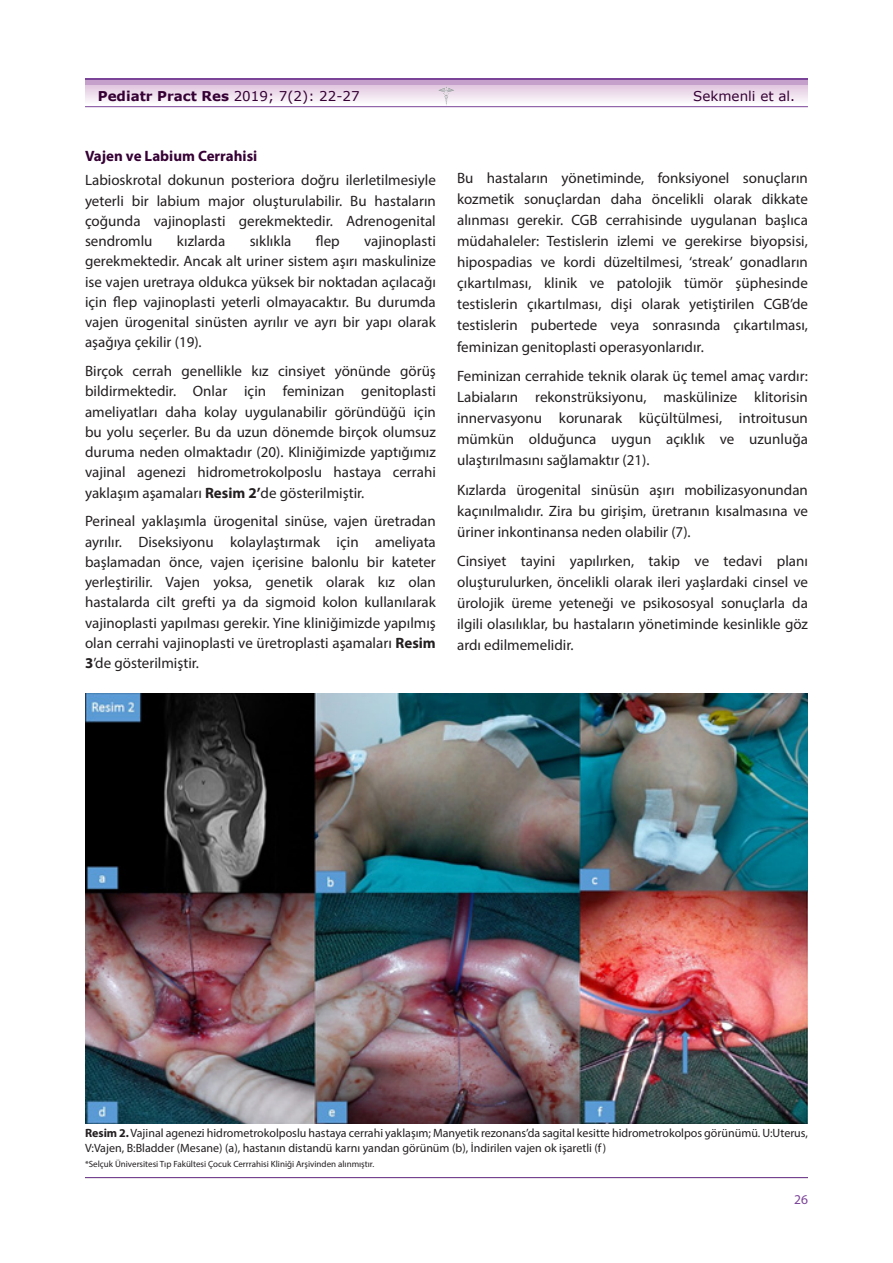
<style>
.page{position:relative;width:893px;height:1263px;background:#fff}
.page>*{position:absolute;margin:0;border:0;box-sizing:border-box;transform-origin:0 0}
.Ana_Metin{font:15px/20.2px "Myriad Pro";color:#231f20;text-align:justify}
.Ara_Başlıklar{font:700 15px "Myriad Pro";color:#360035}
.t1{font:700 13.5px "Verdana";color:#360035}
.t2{font:13.5px "Verdana";color:#360035}
.t3{font:13.5px "Myriad Pro";color:#7b4499}
.Tablo{font:12px/14.4px "Myriad Pro";color:#231f20}
.Tablo-2{font:9px "Myriad Pro";color:#231f20}
.s1{font-weight:400}
.s2{font-weight:700}
</style>
<div class="page">
<hr style="left:85px;top:79px;width:723px;height:2px;background:#7b4499">
<hr style="left:85px;top:81px;width:723px;height:4px;background:#c5a0cb">
<svg style="left:85px;top:85px;width:723px;height:16px;background:#ecdceb"></svg>
<hr style="left:85px;top:106px;width:723px;height:1px;background:#7b4499">
<hr style="left:85px;top:1177px;width:723px;height:1px;background:#7b4499">
<img style="left:437px;top:85px;width:19px;height:20px">
<img style="left:86px;top:693px;width:722px;height:431px">
<p class="t1" style="left:98px;top:86px;width:263px">Pediatr Pract Res <span class="s1">2019; 7(2): 22-27</span></p>
<p class="t2" style="left:693px;top:87px;width:103px">Sekmenli et al.</p>
<p class="Ara_Başlıklar" style="left:85px;top:146px;width:174px">Vajen ve Labium Cerrahisi</p>
<p class="Ana_Metin" style="left:85px;top:170px;width:352px">Labioskrotal dokunun posteriora doğru ilerletilmesiyle yeterli bir labium major oluşturulabilir. Bu hastaların çoğunda vajinoplasti gerekmektedir. Adrenogenital sendromlu</p>
<p class="Ana_Metin" style="left:177px;top:231px;width:50px">kızlarda</p>
<p class="Ana_Metin" style="left:250px;top:231px;width:43px">sıklıkla</p>
<p class="Ana_Metin" style="left:316px;top:231px;width:25px">flep</p>
<p class="Ana_Metin" style="left:85px;top:231px;width:352px;text-indent:279px">vajinoplasti gerekmektedir. Ancak alt uriner sistem aşırı maskulinize ise vajen uretraya oldukca yüksek bir noktadan açılacağı için flep vajinoplasti yeterli olmayacaktır. Bu durumda vajen ürogenital sinüsten ayrılır ve ayrı bir yapı olarak aşağıya çekilir (19).</p>
<p class="Ana_Metin" style="left:85px;top:361px;width:352px">Birçok cerrah genellikle kız cinsiyet yönünde görüş bildirmektedir. Onlar için feminizan genitoplasti ameliyatları daha kolay uygulanabilir göründüğü için bu yolu seçerler. Bu da uzun dönemde birçok olumsuz duruma neden olmaktadır (20). Kliniğimizde yaptığımız vajinal agenezi hidrometrokolposlu hastaya cerrahi yaklaşım aşamaları <span class="s2">Resim 2’</span>de gösterilmiştir.</p>
<p class="Ana_Metin" style="left:85px;top:511px;width:352px">Perineal yaklaşımla ürogenital sinüse, vajen üretradan ayrılır. Diseksiyonu kolaylaştırmak için ameliyata başlamadan önce, vajen içerisine balonlu bir kateter yerleştirilir. Vajen yoksa, genetik olarak kız olan hastalarda cilt grefti ya da sigmoid kolon kullanılarak vajinoplasti yapılması gerekir. Yine kliniğimizde yapılmış olan cerrahi vajinoplasti ve üretroplasti aşamaları <span class="s2">Resim 3</span>’de gösterilmiştir.</p>
<p class="Ana_Metin" style="left:457px;top:168px;width:352px;line-height:21px">Bu hastaların yönetiminde, fonksiyonel sonuçların kozmetik sonuçlardan daha öncelikli olarak dikkate alınması gerekir. CGB cerrahisinde uygulanan başlıca müdahaleler: Testislerin izlemi ve gerekirse biyopsisi, hipospadias ve kordi düzeltilmesi, ‘streak’ gonadların çıkartılması, klinik ve patolojik tümör şüphesinde testislerin çıkartılması, dişi olarak yetiştirilen CGB’de testislerin pubertede veya sonrasında çıkartılması, feminizan genitoplasti operasyonlarıdır.</p>
<p class="Ana_Metin" style="left:457px;top:365px;width:352px;line-height:21px">Feminizan cerrahide teknik olarak üç temel amaç vardır:<br>Labiaların rekonstrüksiyonu, maskülinize klitorisin innervasyonu korunarak küçültülmesi, introitusun mümkün olduğunca uygun açıklık ve uzunluğa ulaştırılmasını sağlamaktır (21).</p>
<p class="Ana_Metin" style="left:457px;top:479px;width:352px;line-height:21px">Kızlarda ürogenital sinüsün aşırı mobilizasyonundan kaçınılmalıdır. Zira bu girişim, üretranın kısalmasına ve üriner inkontinansa neden olabilir (7).</p>
<p class="Ana_Metin" style="left:457px;top:550px;width:352px;line-height:21px">Cinsiyet tayini yapılırken, takip ve tedavi planı oluşturulurken, öncelikli olarak ileri yaşlardaki cinsel ve ürolojik üreme yeteneği ve psikososyal sonuçlarla da ilgili olasılıklar, bu hastaların yönetiminde kesinlikle göz ardı edilmemelidir.</p>
<p class="Tablo" style="left:85px;top:1126px;width:724px"><span class="s2">Resim 2.</span> Vajinal agenezi hidrometrokolposlu hastaya cerrahi yaklaşım; Manyetik rezonans’da sagital kesitte hidrometrokolpos görünümü. U:Uterus,<br>V:Vajen, B:Bladder (Mesane) (a), hastanın distandü karnı yandan görünüm (b), İndirilen vajen ok işaretli (f)</p>
<p class="Tablo-2" style="left:85px;top:1158px;width:291px">*Selçuk Üniversitesi Tıp Fakültesi Çocuk Cerrrahisi Kliniği Arşivinden alınmıştır.</p>
<p class="t3" style="left:794px;top:1191px;width:15px">26</p>
</div>
